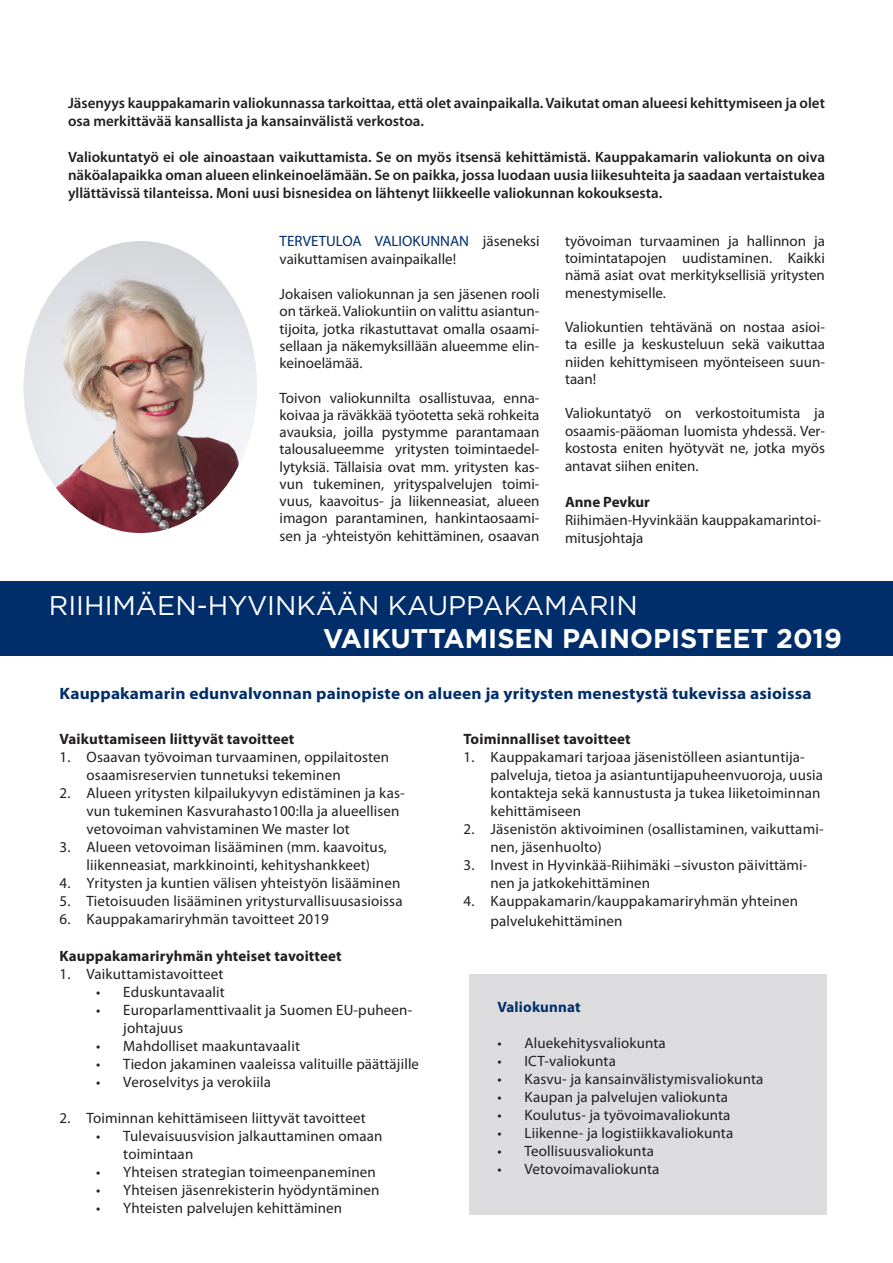
<style>
.page{position:relative;width:893px;height:1263px;background:#fff}
.page>*{position:absolute;margin:0;border:0;box-sizing:border-box;transform-origin:0 0}
.paakirjoitus_otsikko{font:27px "Gotham";color:#fff}
.paakirjoitus_otsikko-2{font:700 27px "Gotham";color:#fff}
.palsta_leipa_a{font:700 16.5px "Myriad Pro";letter-spacing:.01em;color:#002e6b;scale:1.05 1}
.t1{font:15px/17.2px "Myriad Pro";letter-spacing:.01em;color:#231f20}
.t2{font:600 15px/18px "Myriad Pro";color:#231f20}
.palsta_leipa_a-2{font:700 15px "Myriad Pro";letter-spacing:.01em;color:#231f20}
.palsta_leipa_a-3{font:700 15px "Myriad Pro";letter-spacing:.01em;color:#002e6b}
.s1{color:#002e6b}
</style>
<div class="page">
<img style="left:23px;top:241px;width:234px;height:292px">
<div style="left:0;top:581px;width:893px;height:74px;background:#002e6b"></div>
<div style="left:469px;top:974px;width:358px;height:241px;background:#dcdcde"></div>
<p class="t2" style="left:68px;top:94px;width:758px">Jäsenyys kauppakamarin valiokunnassa tarkoittaa, että olet avainpaikalla. Vaikutat oman alueesi kehittymiseen ja olet osa merkittävää kansallista ja kansainvälistä verkostoa.</p>
<p class="t2" style="left:68px;top:148px;width:758px;text-align:justify">Valiokuntatyö ei ole ainoastaan vaikuttamista. Se on myös itsensä kehittämistä. Kauppakamarin valiokunta on oiva näköalapaikka oman alueen elinkeinoelämään. Se on paikka, jossa luodaan uusia liikesuhteita ja saadaan vertaistukea yllättävissä tilanteissa. Moni uusi bisnesidea on lähtenyt liikkeelle valiokunnan kokouksesta.</p>
<p class="t1" style="left:280px;top:232px;width:261px;line-height:18px"><span class="s1">TERVETULOA VALIOKUNNAN</span> jäseneksi vaikuttamisen avainpaikalle!</p>
<p class="t1" style="left:280px;top:285px;width:261px;text-align:justify">Jokaisen valiokunnan ja sen jäsenen rooli on tärkeä. Valiokuntiin on valittu asiantun&shy;tijoita, jotka rikastuttavat omalla osaami&shy;sellaan ja näkemyksillään alueemme elin&shy;keinoelämää.</p>
<p class="t1" style="left:280px;top:389px;width:261px;text-align:justify">Toivon valiokunnilta osallistuvaa, enna&shy;koivaa ja räväkkää työotetta sekä rohkeita avauksia, joilla pystymme parantamaan talousalueemme yritysten toimintaedel&shy;lytyksiä. Tällaisia ovat mm. yritysten kas&shy;vun tukeminen, yrityspalvelujen toimi&shy;vuus, kaavoitus- ja liikenneasiat, alueen imagon parantaminen, hankintaosaami&shy;sen ja -yhteistyön kehittäminen, osaavan</p>
<p class="t1" style="left:565px;top:232px;width:261px;text-align:justify">työvoiman turvaaminen ja hallinnon ja toimintatapojen uudistaminen. Kaikki nämä asiat ovat merkityksellisiä yritysten menestymiselle.</p>
<p class="t1" style="left:565px;top:318px;width:261px;text-align:justify">Valiokuntien tehtävänä on nostaa asioi&shy;ta esille ja keskusteluun sekä vaikuttaa niiden kehittymiseen myönteiseen suun&shy;taan!</p>
<p class="t1" style="left:565px;top:404px;width:261px;text-align:justify">Valiokuntatyö on verkostoitumista ja osaamis-pääoman luomista yhdessä. Ver&shy;kostosta eniten hyötyvät ne, jotka myös antavat siihen eniten.</p>
<p class="palsta_leipa_a-2" style="left:565px;top:492px;width:86px">Anne Pevkur</p>
<p class="t1" style="left:565px;top:511px;width:258px;line-height:18px">Riihimäen-Hyvinkään kauppakamarintoi&shy;mitusjohtaja</p>
<p class="paakirjoitus_otsikko" style="left:49px;top:589px;width:590px">RIIHIMÄEN-HYVINKÄÄN KAUPPAKAMARIN</p>
<p class="paakirjoitus_otsikko-2" style="left:323px;top:620px;width:520px">VAIKUTTAMISEN PAINOPISTEET 2019</p>
<p class="palsta_leipa_a" style="left:60px;top:683px;width:718px">Kauppakamarin edunvalvonnan painopiste on alueen ja yritysten menestystä tukevissa asioissa</p>
<p class="palsta_leipa_a-2" style="left:60px;top:729px;width:236px">Vaikuttamiseen liittyvät tavoitteet</p>
<p class="t1" style="left:87px;top:748px;width:304px;line-height:18px;text-indent:-27px">1. Osaavan työvoiman turvaaminen, oppilaitosten osaamisreservien tunnetuksi tekeminen</p>
<p class="t1" style="left:87px;top:784px;width:320px;line-height:18px;text-indent:-27px">2. Alueen yritysten kilpailukyvyn edistäminen ja kas&shy;vun tukeminen Kasvurahasto100:lla ja alueellisen vetovoiman vahvistaminen We master Iot</p>
<p class="t1" style="left:87px;top:838px;width:302px;line-height:18px;text-indent:-27px">3. Alueen vetovoiman lisääminen (mm. kaavoitus, liikenneasiat, markkinointi, kehityshankkeet)</p>
<p class="t1" style="left:60px;top:874px;width:342px">4. Yritysten ja kuntien välisen yhteistyön lisääminen</p>
<p class="t1" style="left:60px;top:892px;width:345px">5. Tietoisuuden lisääminen yritysturvallisuusasioissa</p>
<p class="t1" style="left:60px;top:910px;width:271px">6. Kauppakamariryhmän tavoitteet 2019</p>
<p class="palsta_leipa_a-2" style="left:463px;top:729px;width:169px">Toiminnalliset tavoitteet</p>
<p class="t1" style="left:490px;top:748px;width:334px;line-height:18px;text-indent:-27px">1. Kauppakamari tarjoaa jäsenistölleen asiantuntija&shy;palveluja, tietoa ja asiantuntijapuheenvuoroja, uusia kontakteja sekä kannustusta ja tukea liiketoiminnan kehittämiseen</p>
<p class="t1" style="left:490px;top:820px;width:335px;line-height:18px;text-indent:-27px">2. Jäsenistön aktivoiminen (osallistaminen, vaikuttami&shy;nen, jäsenhuolto)</p>
<p class="t1" style="left:490px;top:856px;width:319px;line-height:18px;text-indent:-27px">3. Invest in Hyvinkää-Riihimäki –sivuston päivittämi&shy;nen ja jatkokehittäminen</p>
<p class="t1" style="left:490px;top:891px;width:309px;line-height:19.8px;text-indent:-27px">4. Kauppakamarin/kauppakamariryhmän yhteinen palvelukehittäminen</p>
<p class="palsta_leipa_a-2" style="left:60px;top:946px;width:284px">Kauppakamariryhmän yhteiset tavoitteet</p>
<p class="t1" style="left:60px;top:965px;width:165px">1. Vaikuttamistavoitteet</p>
<p class="t1" style="left:96px;top:983px;width:130px">• Eduskuntavaalit</p>
<p class="t1" style="left:123px;top:1001px;width:290px;line-height:18px;text-indent:-27px">• Europarlamenttivaalit ja Suomen EU-puheen&shy;johtajuus</p>
<p class="t1" style="left:96px;top:1037px;width:205px">• Mahdolliset maakuntavaalit</p>
<p class="t1" style="left:96px;top:1055px;width:324px">• Tiedon jakaminen vaaleissa valituille päättäjille</p>
<p class="t1" style="left:96px;top:1073px;width:176px">• Veroselvitys ja verokiila</p>
<p class="t1" style="left:60px;top:1109px;width:308px">2. Toiminnan kehittämiseen liittyvät tavoitteet</p>
<p class="t1" style="left:123px;top:1127px;width:261px;line-height:18px;text-indent:-27px">• Tulevaisuusvision jalkauttaminen omaan toimintaan</p>
<p class="t1" style="left:96px;top:1163px;width:281px">• Yhteisen strategian toimeenpaneminen</p>
<p class="t1" style="left:96px;top:1181px;width:285px">• Yhteisen jäsenrekisterin hyödyntäminen</p>
<p class="t1" style="left:96px;top:1199px;width:247px">• Yhteisten palvelujen kehittäminen</p>
<p class="palsta_leipa_a-3" style="left:497px;top:997px;width:84px">Valiokunnat</p>
<p class="t1" style="left:497px;top:1034px;width:170px">• Aluekehitysvaliokunta</p>
<p class="t1" style="left:497px;top:1052px;width:120px">• ICT-valiokunta</p>
<p class="t1" style="left:497px;top:1070px;width:267px">• Kasvu- ja kansainvälistymisvaliokunta</p>
<p class="t1" style="left:497px;top:1088px;width:232px">• Kaupan ja palvelujen valiokunta</p>
<p class="t1" style="left:497px;top:1106px;width:235px">• Koulutus- ja työvoimavaliokunta</p>
<p class="t1" style="left:497px;top:1124px;width:237px">• Liikenne- ja logistiikkavaliokunta</p>
<p class="t1" style="left:497px;top:1142px;width:158px">• Teollisuusvaliokunta</p>
<p class="t1" style="left:497px;top:1160px;width:164px">• Vetovoimavaliokunta</p>
</div>
